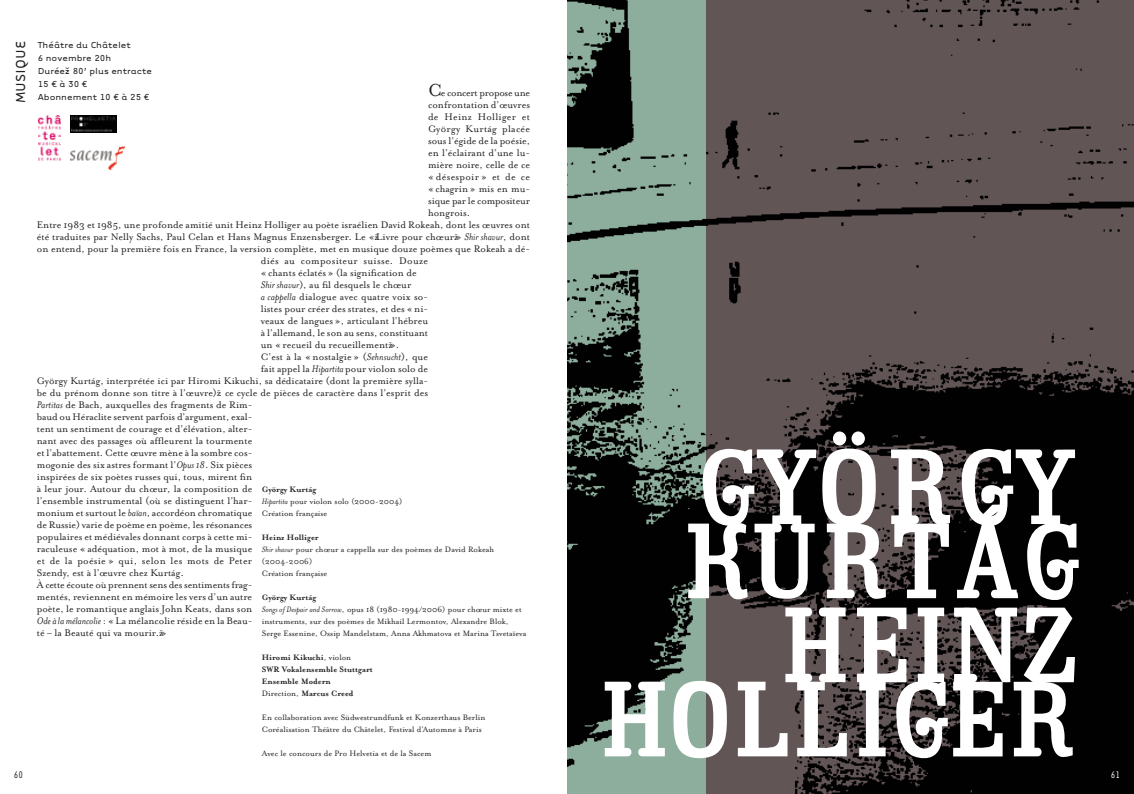
<style>
.page{position:relative;width:1134px;height:794px;background:#fff}
.page>*{position:absolute;margin:0;border:0;box-sizing:border-box;transform-origin:0 0}
.t1{font:101.6px/74.1px "Calvino Heavy Hand";color:#fff}
.t2{font:15px "Tarzana Wide";color:#231f20}
.t3{font:11px "Mrs Eaves Roman";color:#231f20}
.t4{font:11px "Mrs Eaves Roman";letter-spacing:.025em;color:#231f20}
.t5{font:11px "Mrs Eaves Roman";letter-spacing:-.025em;color:#231f20}
.t6{font:11px "Tarzana Narrow";color:#231f20}
.t7{font:11px "Tarzana Narrow";color:#fff}
.t8{font:10px/13px "Tarzana Wide";color:#231f20}
.t9{font:9px/12px "Mrs Eaves Roman";color:#231f20}
.t10{font:700 9px/12px "Mrs Eaves";color:#231f20}
.s1{font-size:20px}
.s2{font-family:"Mrs Eaves";font-style:italic}
.s3{font-family:"Mrs Eaves Roman";font-weight:400}
</style>
<div class="page">
<img style="left:706px;top:0;width:428px;height:794px">
<img style="left:567px;top:0;width:139px;height:794px">
<img style="left:70px;top:146px;width:55px;height:25px">
<img style="left:71px;top:116px;width:46px;height:16px">
<svg style="left:38px;top:118px;width:23px;height:43px"></svg>
<img style="left:39px;top:116px;width:21px;height:45px">
<h2 class="t2" style="left:11px;top:103px;width:63px;rotate:-90deg">MUSIQUE</h2>
<p class="t8" style="left:38px;top:38px;width:116px">Théâtre du Châtelet<br>6 novembre 20h<br>Duréež: 80’ plus entracte<br>15¤à30¤</p>
<p class="t5" style="left:428px;top:86px;width:104px"><span class="s1">C</span>e concert propose une</p>
<p class="t3" style="left:428px;top:98px;width:104px">confrontation d’œuvres</p>
<p class="t4" style="left:428px;top:110px;width:104px">de Heinz Holliger et</p>
<p class="t4" style="left:428px;top:122px;width:104px">György Kurtág placée</p>
<p class="t3" style="left:428px;top:134px;width:104px">sous l’égide de la poésie,</p>
<p class="t3" style="left:428px;top:146px;width:104px">en l’éclairant d’une lu-</p>
<p class="t3" style="left:428px;top:158px;width:104px">mière noire, celle de ce</p>
<p class="t4" style="left:428px;top:170px;width:104px">« désespoir » et de ce</p>
<p class="t3" style="left:428px;top:182px;width:104px">« chagrin » mis en mu-</p>
<p class="t3" style="left:428px;top:194px;width:104px">sique par le compositeur</p>
<p class="t3" style="left:428px;top:206px;width:44px">hongrois.</p>
<p class="t3" style="left:37px;top:218px;width:495px">Entre 1983 et 1985, une profonde amitié unit Heinz Holliger au poète israélien David Rokeah, dont les œuvres ont</p>
<p class="t3" style="left:37px;top:230px;width:495px">été traduites par Nelly Sachs, Paul Celan et Hans Magnus Enzensberger. Le «žLivre pour chœurž» <span class="s2">Shir shavur</span>, dont</p>
<p class="t3" style="left:37px;top:242px;width:495px">on entend, pour la première fois en France, la version complète, met en musique douze poèmes que Rokeah a dé-</p>
<p class="t8" style="left:38px;top:90px;width:113px">Abonnement 10 ¤ à 25 ¤</p>
<p class="t4" style="left:261px;top:254px;width:169px">diés au compositeur suisse. Douze</p>
<p class="t3" style="left:261px;top:266px;width:157px">« chants éclatés » (la signification de</p>
<p class="t3" style="left:261px;top:278px;width:152px"><span class="s2">Shir shavur</span>), au fil desquels le chœur</p>
<p class="t3" style="left:261px;top:290px;width:169px"><span class="s2">a cappella</span> dialogue avec quatre voix so-</p>
<p class="t3" style="left:261px;top:302px;width:169px">listes pour créer des strates, et des « ni-</p>
<p class="t3" style="left:261px;top:314px;width:169px">veaux de langues », articulant l’hébreu</p>
<p class="t3" style="left:261px;top:326px;width:169px">à l’allemand, le son au sens, constituant</p>
<p class="t3" style="left:261px;top:338px;width:140px">un « recueil du recueillementž».</p>
<p class="t3" style="left:261px;top:350px;width:169px">C’est à la « nostalgie » (<span class="s2">Sehnsucht</span>), que</p>
<p class="t3" style="left:261px;top:362px;width:169px">fait appel la <span class="s2">Hipartita</span> pour violon solo de</p>
<p class="t3" style="left:37px;top:374px;width:393px">György Kurtág, interprétée ici par Hiromi Kikuchi, sa dédicataire (dont la première sylla-</p>
<p class="t3" style="left:37px;top:386px;width:393px">be du prénom donne son titre à l’œuvre)ž: ce cycle de pièces de caractère dans l’esprit des</p>
<p class="t3" style="left:37px;top:398px;width:217px"><span class="s2">Partitas</span> de Bach, auxquelles des fragments de Rim-</p>
<p class="t3" style="left:37px;top:410px;width:217px">baud ou Héraclite servent parfois d’argument, exal-</p>
<p class="t3" style="left:37px;top:422px;width:217px">tent un sentiment de courage et d’élévation, alter-</p>
<p class="t3" style="left:37px;top:434px;width:217px">nant avec des passages où affleurent la tourmente</p>
<p class="t3" style="left:37px;top:446px;width:217px">et l’abattement. Cette œuvre mène à la sombre cos-</p>
<p class="t3" style="left:37px;top:458px;width:217px">mogonie des six astres formant l’<span class="s2">Opus18</span>. Six pièces</p>
<p class="t3" style="left:37px;top:470px;width:217px">inspirées de six poètes russes qui, tous, mirent fin</p>
<p class="t3" style="left:37px;top:482px;width:217px">à leur jour. Autour du chœur, la composition de</p>
<p class="t3" style="left:37px;top:494px;width:217px">l’ensemble instrumental (où se distinguent l’har-</p>
<p class="t3" style="left:37px;top:506px;width:217px">monium et surtout le <span class="s2">baïan</span>, accordéon chromatique</p>
<p class="t3" style="left:37px;top:518px;width:217px">de Russie) varie de poème en poème, les résonances</p>
<p class="t3" style="left:37px;top:530px;width:217px">populaires et médiévales donnant corps à cette mi-</p>
<p class="t3" style="left:37px;top:542px;width:217px">raculeuse « adéquation, mot à mot, de la musique</p>
<p class="t4" style="left:37px;top:554px;width:217px">et de la poésie » qui, selon les mots de Peter</p>
<p class="t3" style="left:37px;top:566px;width:148px">Szendy, est à l’œuvre chez Kurtág.</p>
<p class="t3" style="left:37px;top:578px;width:217px">À cette écoute où prennent sens des sentiments frag-</p>
<p class="t3" style="left:37px;top:590px;width:217px">mentés, reviennent en mémoire les vers d’un autre</p>
<p class="t3" style="left:37px;top:602px;width:217px">poète, le romantique anglais John Keats, dans son</p>
<p class="t3" style="left:37px;top:614px;width:217px"><span class="s2">Odeàlamélancolie</span>: «La mélancolie réside en la Beau-</p>
<p class="t3" style="left:37px;top:626px;width:131px">té – la Beauté qui va mourir.ž»</p>
<p class="t10" style="left:262px;top:483px;width:56px">György Kurtág</p>
<p class="t9" style="left:262px;top:495px;width:142px"><span class="s2">Hipartita</span> pour violon solo (2000-2004)<br>Création française</p>
<p class="t10" style="left:262px;top:531px;width:58px">Heinz Holliger</p>
<p class="t9" style="left:262px;top:543px;width:234px"><span class="s2">Shir shavur</span> pour chœur a cappella sur des poèmes de David Rokeah (2004-2006)<br>Création française</p>
<p class="t10" style="left:262px;top:591px;width:56px">György Kurtág</p>
<p class="t9" style="left:262px;top:603px;width:266px"><span class="s2">Songs of Despair and Sorrow</span>, opus 18 (1980-1994/2006) pour chœur mixte et instruments, sur des poèmes de Mikhail Lermontov, Alexandre Blok,<br>Serge Essenine, Ossip Mandelstam, Anna Akhmatova et Marina Tsvetaïeva</p>
<p class="t10" style="left:262px;top:651px;width:113px">Hiromi Kikuchi<span class="s3">, violon<br></span>SWR Vokalensemble Stuttgart<br>Ensemble Modern<br><span class="s3">Direction,</span> Marcus Creed</p>
<p class="t9" style="left:262px;top:711px;width:225px">En collaboration avec Südwestrundfunk et Konzerthaus Berlin<br>Coréalisation Théâtre du Châtelet, Festival d’Automne à Paris</p>
<p class="t9" style="left:262px;top:747px;width:171px">Avec le concours de Pro Helvetia et de la Sacem</p>
<h1 class="t1" style="left:686px;top:462px;width:397px">GYÖRGY<br>KURTÁG</h1>
<h1 class="t1" style="left:601px;top:620px;width:482px;text-align:right">HEINZ<br>HOLLIGER</h1>
<p class="t6" style="left:14px;top:768px;width:11px">60</p>
<p class="t7" style="left:1111px;top:768px;width:11px">61</p>
</div>
